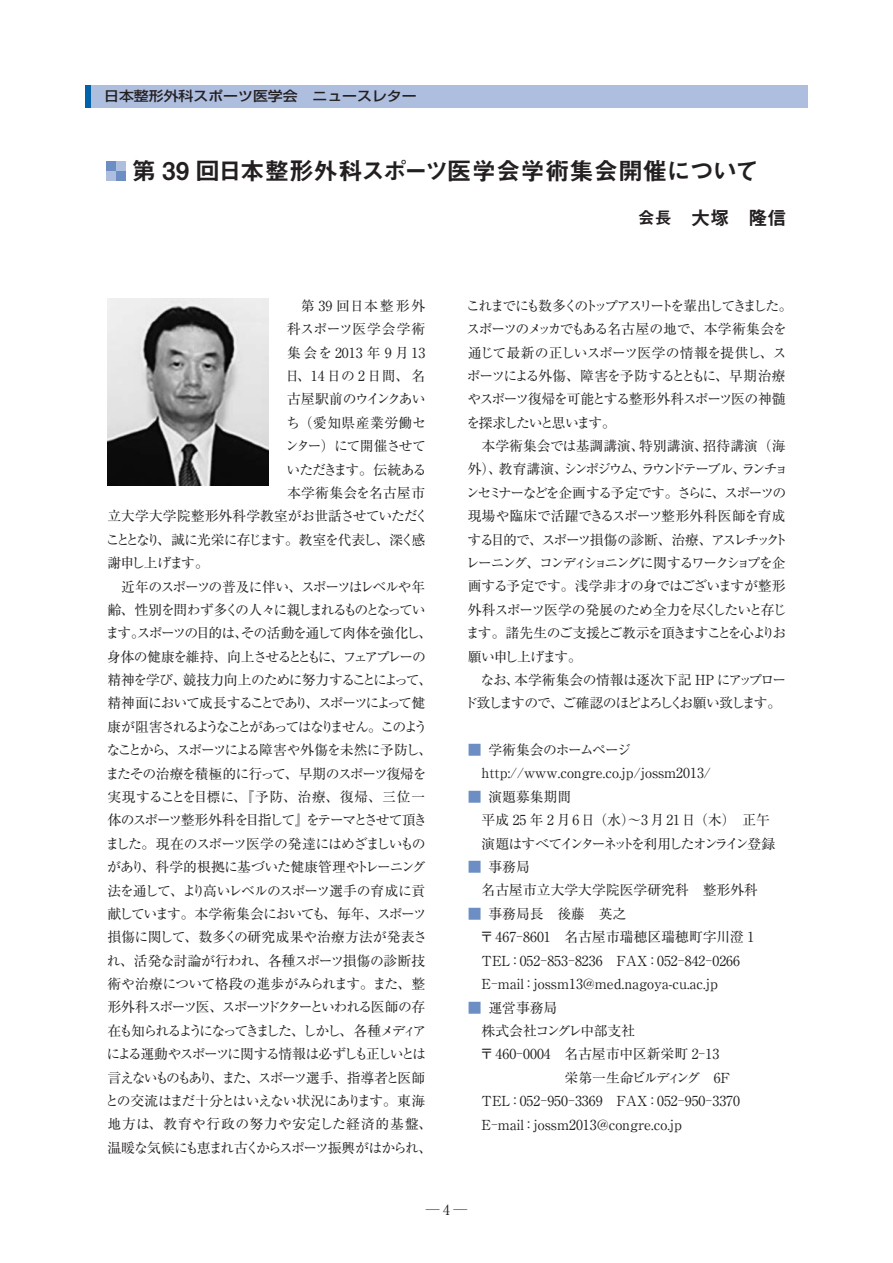
<style>
.page{position:relative;width:893px;height:1263px;background:#fff}
.page>*{position:absolute;margin:0;border:0;box-sizing:border-box;transform-origin:0 0}
.t1{font:24.45px "Midashi Go Pr 5 MB31";color:#231f20}
.t2{font:19.2px "Midashi Go Pr 5 MB31";color:#231f20}
.t3{font:13.8px/23.4px "Ryumin Pr 5";color:#231f20}
.t4{font:13.8px/23.4px "Ryumin Pr 5";letter-spacing:-.065em;color:#231f20}
.t5{font:13.8px "Ryumin Pr 5";letter-spacing:-.11em;color:#231f20}
.t6{font:13.8px "Ryumin Pr 5";letter-spacing:-.1em;color:#231f20}
.t7{font:13.8px "Ryumin Pr 5";letter-spacing:-.09em;color:#231f20}
.t8{font:13.8px "Ryumin Pr 5";letter-spacing:-.085em;color:#231f20}
.t9{font:13.8px "Ryumin Pr 5";letter-spacing:-.03em;color:#231f20}
.t10{font:13.8px "Ryumin Pr 5";letter-spacing:-.16em;color:#231f20}
.t11{font:13.8px "Ryumin Pr 5";letter-spacing:-.15em;color:#231f20}
.t12{font:13.8px "Ryumin Pr 5";letter-spacing:-.12em;color:#231f20}
.t13{font:13.8px "Ryumin Pr 5";letter-spacing:-.035em;color:#231f20}
.t14{font:13.8px "Ryumin Pr 5";letter-spacing:.03em;color:#231f20}
.t15{font:13.8px "Ryumin Pr 5";letter-spacing:-.165em;color:#231f20}
.t16{font:13.8px "Ryumin Pr 5";letter-spacing:-.145em;color:#231f20}
.t17{font:13.8px "Ryumin Pr 5";letter-spacing:-.135em;color:#231f20}
.t18{font:13.8px "Ryumin Pr 5";letter-spacing:-.115em;color:#231f20}
.t19{font:13.8px "Ryumin Pr 5";letter-spacing:-.155em;color:#231f20}
.t20{font:13.8px "Ryumin Pr 5";letter-spacing:-.14em;color:#231f20}
.t21{font:13.8px "Ryumin Pr 5";letter-spacing:.005em;color:#231f20}
.t22{font:13.8px "Ryumin Pr 5";letter-spacing:-.095em;color:#231f20}
.t23{font:13.8px "Ryumin Pr 5";letter-spacing:.01em;color:#231f20}
.t24{font:13.8px "Ryumin Pr 5";letter-spacing:-.005em;color:#231f20}
.t25{font:13.8px "Ryumin Pr 5";letter-spacing:-.02em;color:#231f20}
.t26{font:13.8px "Ryumin Pr 5";letter-spacing:.09em;color:#231f20}
.t27{font:13.8px "Ryumin Pr 5";letter-spacing:-.13em;color:#231f20}
.t28{font:13.8px "Ryumin Pr 5";letter-spacing:-.015em;color:#231f20}
.t29{font:13.8px "Ryumin Pr 5";letter-spacing:.025em;color:#231f20}
.t30{font:13.8px "Ryumin Pr 5";letter-spacing:.08em;color:#231f20}
.t31{font:13.8px "Ryumin Pr 5";letter-spacing:-.105em;color:#231f20}
.t32{font:500 13.35px "Shin Go Pr 5";color:#231f20;scale:1.11 1}
.s1{font-size:16.95px}
.s2{color:#6c8ec4}
</style>
<div class="page">
<div style="left:85px;top:85px;width:6px;height:22px;background:#0162a9"></div>
<div style="left:91px;top:85px;width:717px;height:22px;background:#aebede"></div>
<div style="left:106px;top:161px;width:19px;height:20px;background:#6c8ec4"></div>
<div style="left:106px;top:171px;width:10px;height:10px;background:#aebede"></div>
<div style="left:116px;top:161px;width:9px;height:10px;background:#aebede"></div>
<img style="left:107px;top:299px;width:162px;height:187px">
<p class="t32" style="left:104px;top:85px;width:283px">日本整形外科スポーツ医学会　ニュースレター</p>
<p class="t1" style="left:132px;top:151px;width:629px">第 39 回日本整形外科スポーツ医学会学術集会開催について</p>
<p class="t2" style="left:638px;top:202px;width:150px"><span class="s1">会長</span>　大塚　隆信</p>
<p class="t30" style="left:301px;top:295px;width:126px">第 39 回日本整形外</p>
<p class="t28" style="left:287px;top:318px;width:140px">科スポーツ医学会学術</p>
<p class="t26" style="left:287px;top:342px;width:140px">集会を2013 年 9月13</p>
<p class="t4" style="left:285px;top:363px;width:141px">日、14 日の 2 日間、名</p>
<p class="t7" style="left:287px;top:388px;width:140px">古屋駅前のウインクあい</p>
<p class="t14" style="left:286px;top:412px;width:141px">ち（愛知県産業労働セ</p>
<p class="t6" style="left:285px;top:435px;width:142px">ンター）にて開催させて</p>
<p class="t6" style="left:286px;top:459px;width:142px">いただきます。伝統ある</p>
<p class="t29" style="left:287px;top:482px;width:140px">本学術集会を名古屋市</p>
<p class="t21" style="left:107px;top:505px;width:322px">立大学大学院整形外科学教室がお世話させていただく</p>
<p class="t17" style="left:106px;top:529px;width:321px">こととなり、誠に光栄に存じます。教室を代表し、深く感</p>
<p class="t31" style="left:107px;top:552px;width:103px">謝申し上げます。</p>
<p class="t22" style="left:121px;top:575px;width:306px">近年のスポーツの普及に伴い、スポーツはレベルや年</p>
<p class="t11" style="left:107px;top:599px;width:320px">齢、性別を問わず多くの人々に親しまれるものとなってい</p>
<p class="t6" style="left:106px;top:622px;width:328px">ます。スポーツの目的は、その活動を通して肉体を強化し、</p>
<p class="t18" style="left:107px;top:646px;width:320px">身体の健康を維持、向上させるとともに、フェアプレーの</p>
<p class="t8" style="left:107px;top:669px;width:326px">精神を学び、競技力向上のために努力することによって、</p>
<p class="t6" style="left:107px;top:692px;width:319px">精神面において成長することであり、スポーツによって健</p>
<p class="t16" style="left:107px;top:716px;width:322px">康が阻害されるようなことがあってはなりません。このよう</p>
<p class="t7" style="left:106px;top:739px;width:327px">なことから、スポーツによる障害や外傷を未然に予防し、</p>
<p class="t7" style="left:106px;top:762px;width:322px">またその治療を積極的に行って、早期のスポーツ復帰を</p>
<p class="t23" style="left:107px;top:786px;width:319px">実現することを目標に、『予防、治療、復帰、三位一</p>
<p class="t5" style="left:107px;top:809px;width:322px">体のスポーツ整形外科を目指して』をテーマとさせて頂き</p>
<p class="t8" style="left:106px;top:833px;width:322px">ました。現在のスポーツ医学の発達にはめざましいもの</p>
<p class="t4" style="left:107px;top:854px;width:320px">があり、科学的根拠に基づいた健康管理やトレーニング</p>
<p class="t4" style="left:107px;top:878px;width:319px">法を通して、より高いレベルのスポーツ選手の育成に貢</p>
<p class="t7" style="left:107px;top:903px;width:321px">献しています。本学術集会においても、毎年、スポーツ</p>
<p class="t24" style="left:107px;top:926px;width:321px">損傷に関して、数多くの研究成果や治療方法が発表さ</p>
<p class="t9" style="left:107px;top:950px;width:320px">れ、活発な討論が行われ、各種スポーツ損傷の診断技</p>
<p class="t9" style="left:107px;top:973px;width:319px">術や治療について格段の進歩がみられます。また、整</p>
<p class="t5" style="left:107px;top:996px;width:319px">形外科スポーツ医、スポーツドクターといわれる医師の存</p>
<p class="t10" style="left:107px;top:1020px;width:321px">在も知られるようになってきました、しかし、各種メディア</p>
<p class="t5" style="left:106px;top:1043px;width:321px">による運動やスポーツに関する情報は必ずしも正しいとは</p>
<p class="t19" style="left:107px;top:1066px;width:319px">言えないものもあり、また、スポーツ選手、指導者と医師</p>
<p class="t8" style="left:105px;top:1090px;width:322px">との交流はまだ十分とはいえない状況にあります。東海</p>
<p class="t14" style="left:107px;top:1113px;width:326px">地方は、教育や行政の努力や安定した経済的基盤、</p>
<p class="t5" style="left:107px;top:1137px;width:326px">温暖な気候にも恵まれ古くからスポーツ振興がはかられ、</p>
<p class="t10" style="left:466px;top:295px;width:328px">これまでにも数多くのトップアスリートを輩出してきました。</p>
<p class="t4" style="left:467px;top:316px;width:322px">スポーツのメッカでもある名古屋の地で、本学術集会を</p>
<p class="t4" style="left:468px;top:340px;width:320px">通じて最新の正しいスポーツ医学の情報を提供し、ス</p>
<p class="t4" style="left:467px;top:363px;width:320px">ポーツによる外傷、障害を予防するとともに、早期治療</p>
<p class="t6" style="left:467px;top:388px;width:320px">やスポーツ復帰を可能とする整形外科スポーツ医の神髄</p>
<p class="t27" style="left:466px;top:412px;width:151px">を探求したいと思います。</p>
<p class="t3" style="left:482px;top:433px;width:306px">本学術集会では基調講演、特別講演、招待講演（海</p>
<p class="t15" style="left:468px;top:458px;width:322px">外）、教育講演、シンポジウム、ラウンドテーブル、ランチョ</p>
<p class="t12" style="left:466px;top:482px;width:322px">ンセミナーなどを企画する予定です。さらに、スポーツの</p>
<p class="t25" style="left:468px;top:505px;width:319px">現場や臨床で活躍できるスポーツ整形外科医師を育成</p>
<p class="t5" style="left:468px;top:529px;width:322px">する目的で、スポーツ損傷の診断、治療、アスレチックト</p>
<p class="t11" style="left:466px;top:552px;width:321px">レーニング、コンディショニングに関するワークショプを企</p>
<p class="t13" style="left:468px;top:575px;width:319px">画する予定です。浅学非才の身ではございますが整形</p>
<p class="t4" style="left:468px;top:597px;width:320px">外科スポーツ医学の発展のため全力を尽くしたいと存じ</p>
<p class="t12" style="left:466px;top:622px;width:322px">ます。諸先生のご支援とご教示を頂きますことを心よりお</p>
<p class="t7" style="left:468px;top:645px;width:116px">願い申し上げます。</p>
<p class="t13" style="left:481px;top:669px;width:307px">なお、本学術集会の情報は逐次下記 HP にアップロー</p>
<p class="t20" style="left:464px;top:692px;width:319px">ド致しますので、ご確認のほどよろしくお願い致します。</p>
<p class="t3" style="left:482px;top:737px;width:231px;text-indent:-14px"><span class="s2">■</span> 学術集会のホームページhttp://www.congre.co.jp/jossm2013/</p>
<p class="t4" style="left:482px;top:784px;width:295px;text-indent:-14px"><span class="s2">■</span> 演題募集期間<br>平成 25 年 2 月6日（水）～3 月21日（木）　正午演題はすべてインターネットを利用したオンライン登録</p>
<p class="t3" style="left:482px;top:854px;width:278px;text-indent:-14px"><span class="s2">■</span> 事務局<br>名古屋市立大学大学院医学研究科　整形外科</p>
<p class="t3" style="left:480px;top:901px;width:276px;text-indent:-12px"><span class="s2">■</span> 事務局長　後藤　英之<br>〒467─8601　名古屋市瑞穂区瑞穂町字川澄 1<br>TEL：052─853─8236　FAX：052─842─0266<br>E─mail：jossm13@med.nagoya-cu.ac.jp</p>
<p class="t4" style="left:468px;top:995px;width:91px"><span class="s2">■</span> 運営事務局</p>
<p class="t9" style="left:482px;top:1020px;width:155px">株式会社コングレ中部支社</p>
<p class="t3" style="left:480px;top:1041px;width:241px">〒460─0004　名古屋市中区新栄町 2─13</p>
<p class="t5" style="left:565px;top:1067px;width:167px">栄第一生命ビルディング　6F</p>
<p class="t3" style="left:482px;top:1088px;width:260px">TEL：052─950─3369　FAX：052─950─3370</p>
<p class="t3" style="left:482px;top:1112px;width:202px">E─mail：jossm2013@congre.co.jp</p>
<p class="t4" style="left:426px;top:1197px;width:43px">─4─</p>
</div>
